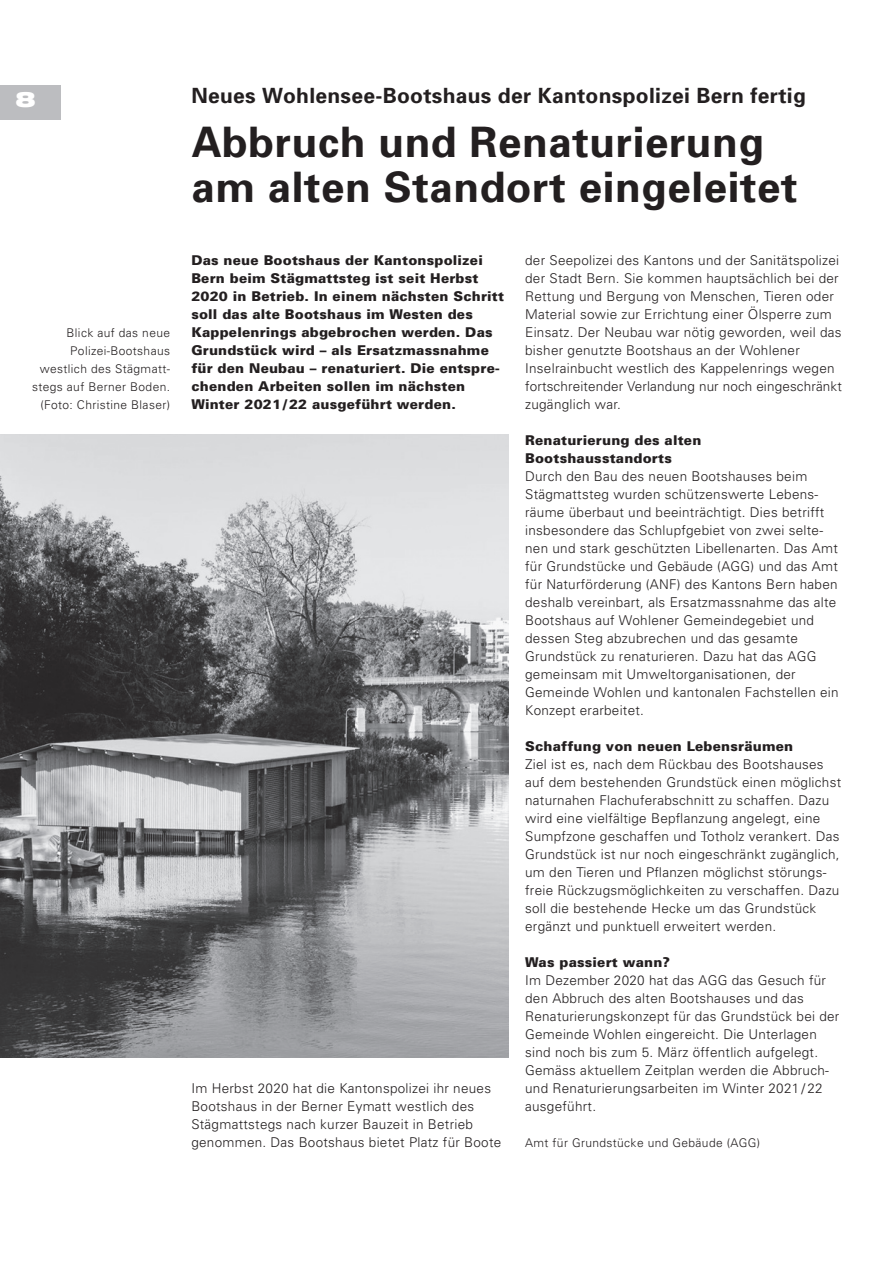
<style>
.page{position:relative;width:893px;height:1263px;background:#fff}
.page>*{position:absolute;margin:0;border:0;box-sizing:border-box;transform-origin:0 0}
.t1{font:700 42px/45px "Univers";letter-spacing:.015em;color:#231f20}
.t2{font:700 21px "Univers";letter-spacing:.015em;color:#231f20}
.t3{font:900 expanded 21px "Helvetica Neue LT Com";color:#fff}
.t4{font:300 13.5px/18px "Univers";letter-spacing:.02em;color:#231f20}
.t5{font:900 13.5px/18px "Univers";letter-spacing:.015em;color:#231f20}
.t6{font:300 12px/18px "Univers";letter-spacing:.03em;color:#231f20;text-align:right}
</style>
<div class="page">
<div style="left:0;top:85px;width:61px;height:35px;background:#bcbdc0"></div>
<img style="left:0;top:435px;width:508px;height:622px">
<h2 class="t3" style="left:15px;top:86px;width:22px">8</h2>
<h2 class="t2" style="left:191px;top:83px;width:616px">Neues Wohlensee-Bootshaus der Kantonspolizei Bern fertig</h2>
<h1 class="t1" style="left:191px;top:120px;width:608px">Abbruch und Renaturierung am alten Standort eingeleitet</h1>
<p class="t6" style="left:32px;top:324px;width:139px">Blick auf das neue<br>Polizei-Bootshaus westlich des Stägmatt&shy;stegs auf Berner Boden. (Foto: Christine Blaser)</p>
<p class="t5" style="left:191px;top:251px;width:314px">Das neue Bootshaus der Kantonspolizei Bern beim Stägmattsteg ist seit Herbst 2020 in Betrieb. In einem nächsten Schritt soll das alte Bootshaus im Westen des Kappelenrings abgebrochen werden. Das Grundstück wird – als Ersatzmassnahme für den Neubau – renaturiert. Die entspre&shy;chenden Arbeiten sollen im nächsten Winter 2021 / 22 ausgeführt werden.</p>
<p class="t4" style="left:191px;top:1079px;width:311px">Im Herbst 2020 hat die Kantonspolizei ihr neues Bootshaus in der Berner Eymatt westlich des Stägmattstegs nach kurzer Bauzeit in Betrieb genommen. Das Bootshaus bietet Platz für Boote</p>
<p class="t4" style="left:525px;top:251px;width:318px">der Seepolizei des Kantons und der Sanitäts polizei der Stadt Bern. Sie kommen hauptsächlich bei der Rettung und Bergung von Menschen, Tieren oder Material sowie zur Errichtung einer Ölsperre zum Einsatz. Der Neubau war nötig geworden, weil das bisher genutzte Bootshaus an der Wohlener Inselrainbucht westlich des Kappelenrings wegen fortschreitender Verlandung nur noch eingeschränkt zugänglich war.</p>
<p class="t5" style="left:525px;top:431px;width:178px">Renaturierung des alten<br>Bootshausstandorts</p>
<p class="t4" style="left:525px;top:467px;width:315px">Durch den Bau des neuen Bootshauses beim Stägmattsteg wurden schützenswerte Lebens&shy;räume überbaut und beeinträchtigt. Dies betrifft insbesondere das Schlupfgebiet von zwei selte&shy;nen und stark geschützten Libellenarten. Das Amt für Grundstücke und Gebäude (AGG) und das Amt für Naturförderung (ANF) des Kantons Bern haben deshalb vereinbart, als Ersatzmassnahme das alte Bootshaus auf Wohlener Gemeindegebiet und dessen Steg abzubrechen und das gesamte Grundstück zu renaturieren. Dazu hat das AGG gemeinsam mit Umweltorganisationen, der Gemeinde Wohlen und kantonalen Fachstellen ein Konzept erarbeitet.</p>
<p class="t5" style="left:525px;top:737px;width:270px">Schaffung von neuen Lebensräumen</p>
<p class="t4" style="left:525px;top:755px;width:318px">Ziel ist es, nach dem Rückbau des Bootshauses auf dem bestehenden Grundstück einen möglichst naturnahen Flachuferabschnitt zu schaffen. Dazu wird eine vielfältige Bepflanzung angelegt, eine Sumpfzone geschaffen und Totholz verankert. Das Grundstück ist nur noch eingeschränkt zugänglich, um den Tieren und Pflanzen möglichst störungs&shy;freie Rückzugsmöglichkeiten zu verschaffen. Dazu soll die bestehende Hecke um das Grundstück ergänzt und punktuell erweitert werden.</p>
<p class="t5" style="left:525px;top:953px;width:146px">Was passiert wann?</p>
<p class="t4" style="left:525px;top:971px;width:316px">Im Dezember 2020 hat das AGG das Gesuch für den Abbruch des alten Bootshauses und das Renaturierungskonzept für das Grundstück bei der Gemeinde Wohlen eingereicht. Die Unterlagen sind noch bis zum 5. März öffentlich aufgelegt.<br>Gemäss aktuellem Zeitplan werden die Abbruch&shy;und Renaturierungsarbeiten im Winter 2021 / 22 ausgeführt.</p>
<p class="t6" style="left:525px;top:1134px;width:237px">Amt für Grundstücke und Gebäude (AGG)</p>
</div>
